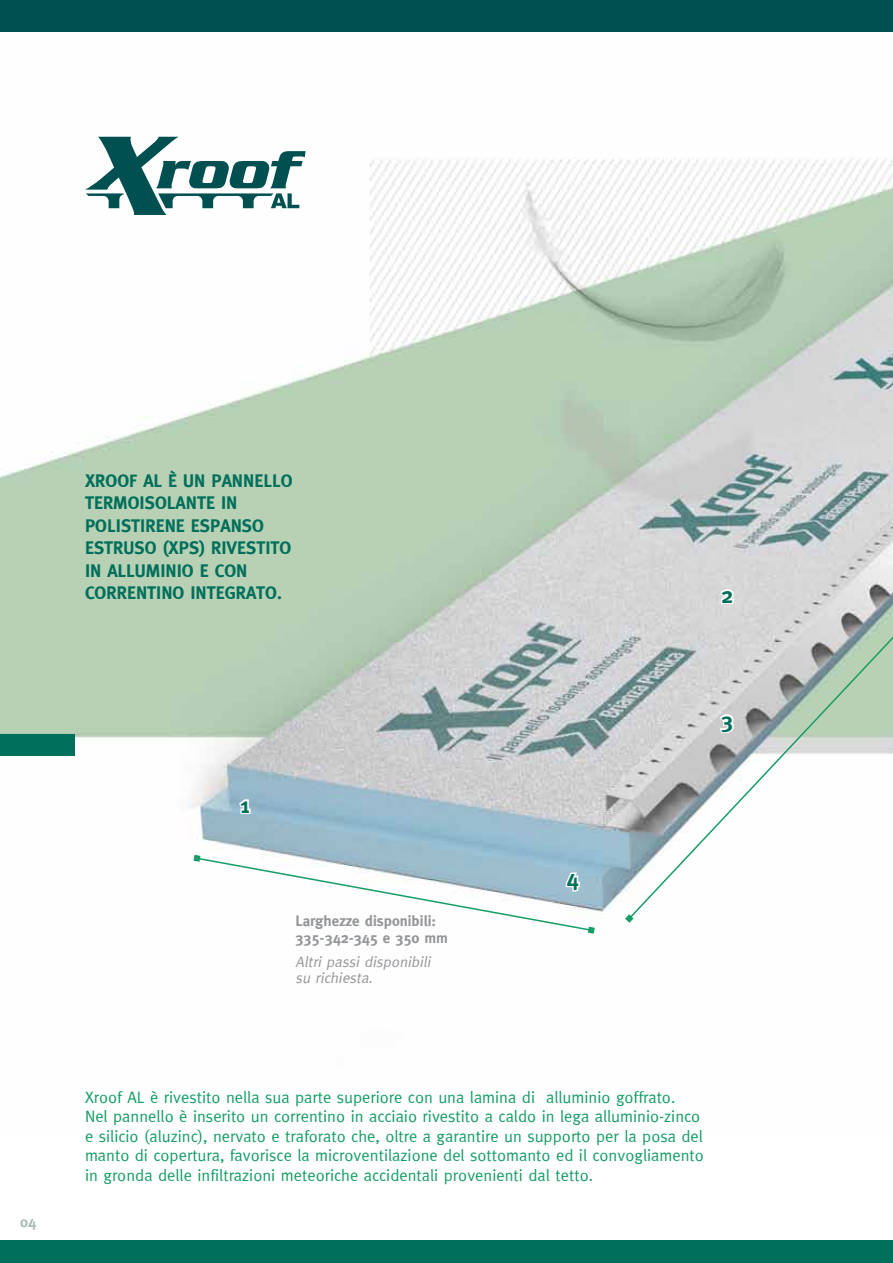
<style>
.page{position:relative;width:893px;height:1263px;background:#fff}
.page>*{position:absolute;margin:0;border:0;box-sizing:border-box;transform-origin:0 0}
.t1{font:700 22.5px "Meta";color:#006f5b}
.t2{font:700 18px/22.5px "Meta";color:#006f5b}
.t3{font:16.5px/19.5px "Meta Normal";color:#149d64}
.t4{font:700 15px/16.5px "Meta";color:#939598}
.t5{font:italic 15px/16.5px "Meta Normal";color:#939598}
.t6{font:700 15px "Meta";color:#a9bbb4}
</style>
<div class="page">
<img style="left:0;top:31px;width:893px;height:881px">
<div style="left:0;top:734px;width:75px;height:21px;background:#006f5b"></div>
<div style="left:0;top:0;width:893px;height:31px;background:#004f51"></div>
<svg style="left:237px;top:798px;width:15px;height:17px"></svg>
<svg style="left:193px;top:855px;width:402px;height:79px"></svg>
<svg style="left:627px;top:85px;width:266px;height:834px"></svg>
<svg style="left:625px;top:914px;width:8px;height:9px"></svg>
<svg style="left:85px;top:137px;width:221px;height:78px"></svg>
<div style="left:0;top:1241px;width:893px;height:22px;background:#006f5b"></div>
<p class="t6" style="left:20px;top:1213px;width:18px">04</p>
<p class="t2" style="left:85px;top:469px;width:209px">XROOF AL È UN PANNELLO<br>TERMOISOLANTE IN<br>POLISTIRENE ESPANSO<br>ESTRUSO (XPS) RIVESTITO<br>IN ALLUMINIO E CON<br>CORRENTINO INTEGRATO.</p>
<h1 class="t1" style="left:721px;top:582px;width:14px">2</h1>
<h1 class="t1" style="left:240px;top:792px;width:12px">1</h1>
<p class="t4" style="left:296px;top:913px;width:154px">Larghezze disponibili:<br>335-342-345 e 350 mm</p>
<p class="t5" style="left:296px;top:953px;width:140px">Altri passi disponibili su richiesta.</p>
<h1 class="t1" style="left:566px;top:865px;width:14px">4</h1>
<h1 class="t1" style="left:721px;top:707px;width:14px">3</h1>
<p class="t3" style="left:85px;top:1087px;width:620px">Xroof AL è rivestito nella sua parte superiore con una lamina di alluminio goffrato.<br>Nel pannello è inserito un correntino in acciaio rivestito a caldo in lega alluminio-zinco e silicio (aluzinc), nervato e traforato che, oltre a garantire un supporto per la posa del manto di copertura, favorisce la microventilazione del sottomanto ed il convogliamento in gronda delle infiltrazioni meteoriche accidentali provenienti dal tetto.</p>
</div>
